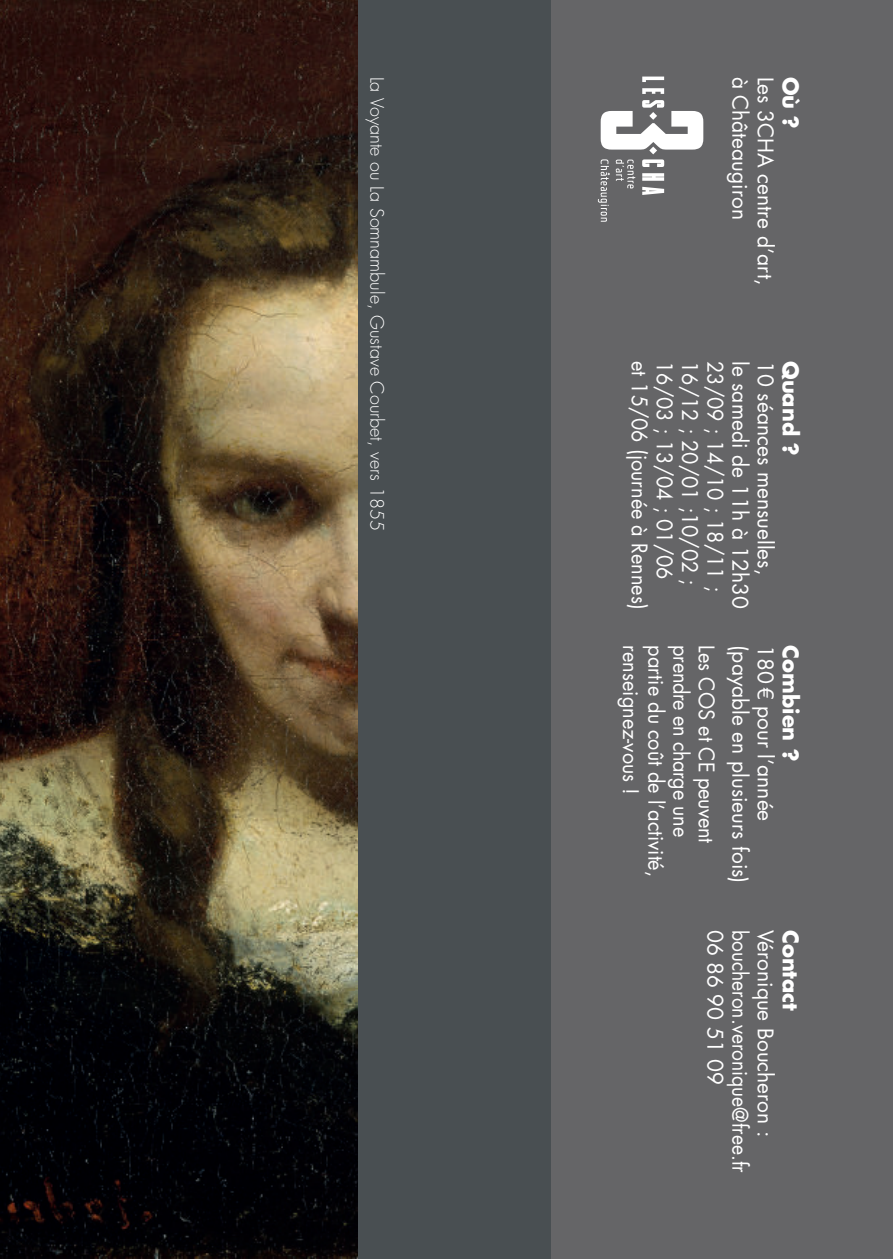
<style>
.page{position:relative;width:893px;height:1259px;background:#fff}
.page>*{position:absolute;margin:0;border:0;box-sizing:border-box;transform-origin:0 0}
.t1{font:21px "Futura Std";color:#fff}
.t2{font:21px "Futura Std";color:#fff;scale:.95 1}
.t3{font:21px "Futura Std";color:#fff;scale:.92 1}
.t4{font:700 21px "Futura Std";color:#fff}
.t5{font:21px "Futura Std";letter-spacing:-.02em;color:#fff;scale:.95 1}
.t6{font:300 18px "Futura Std";color:#fff}
</style>
<div class="page">
<div style="left:357px;top:0;width:536px;height:1259px;background:#656567"></div>
<div style="left:0;top:0;width:551px;height:1259px;background:#494f52"></div>
<svg style="left:642px;top:77px;width:22px;height:5px"></svg>
<svg style="left:642px;top:88px;width:22px;height:6px"></svg>
<svg style="left:598px;top:100px;width:105px;height:122px"></svg>
<img style="left:0;top:0;width:357px;height:1259px">
<p class="t6" style="left:385px;top:77px;width:456px;rotate:90deg">La Voyante ou La Somnambule, Gustave Courbet, vers 1855</p>
<p class="t1" style="left:754px;top:77px;width:145px;rotate:90deg">à Châteaugiron</p>
<p class="t1" style="left:779px;top:77px;width:210px;rotate:90deg">Les 3CHA centre d’art,</p>
<p class="t4" style="left:802px;top:77px;width:54px;rotate:90deg">Où ?</p>
<p class="t2" style="left:653px;top:361px;width:263px;rotate:90deg">et 15/06 (journée à Rennes)</p>
<p class="t2" style="left:678px;top:361px;width:231px;rotate:90deg">16/03 ; 13/04 ; 01/06</p>
<p class="t2" style="left:703px;top:361px;width:238px;rotate:90deg">16/12 ; 20/01 ;10/02 ;</p>
<p class="t2" style="left:728px;top:361px;width:244px;rotate:90deg">23/09 ; 14/10 ; 18/11 ;</p>
<p class="t1" style="left:754px;top:361px;width:250px;rotate:90deg">le samedi de 11h à 12h30</p>
<p class="t1" style="left:779px;top:361px;width:215px;rotate:90deg">10 séances mensuelles,</p>
<p class="t4" style="left:802px;top:361px;width:96px;rotate:90deg">Quand ?</p>
<p class="t2" style="left:644px;top:645px;width:159px;rotate:90deg">renseignez-vous !</p>
<p class="t2" style="left:669px;top:645px;width:245px;rotate:90deg">partie du coût de l’activité,</p>
<p class="t5" style="left:695px;top:645px;width:203px;rotate:90deg">prendre en charge une</p>
<p class="t2" style="left:720px;top:645px;width:209px;rotate:90deg">Les COS et CE peuvent</p>
<p class="t1" style="left:754px;top:645px;width:240px;rotate:90deg">(payable en plusieurs fois)</p>
<p class="t1" style="left:779px;top:645px;width:177px;rotate:90deg">180 € pour l’année</p>
<p class="t4" style="left:802px;top:645px;width:117px;rotate:90deg">Combien ?</p>
<p class="t1" style="left:728px;top:929px;width:157px;rotate:90deg">06 86 90 51 09</p>
<p class="t3" style="left:754px;top:929px;width:265px;rotate:90deg">boucheron.veronique@free.fr</p>
<p class="t1" style="left:779px;top:929px;width:209px;rotate:90deg">Véronique Boucheron :</p>
<p class="t4" style="left:802px;top:929px;width:83px;rotate:90deg">Contact</p>
</div>
